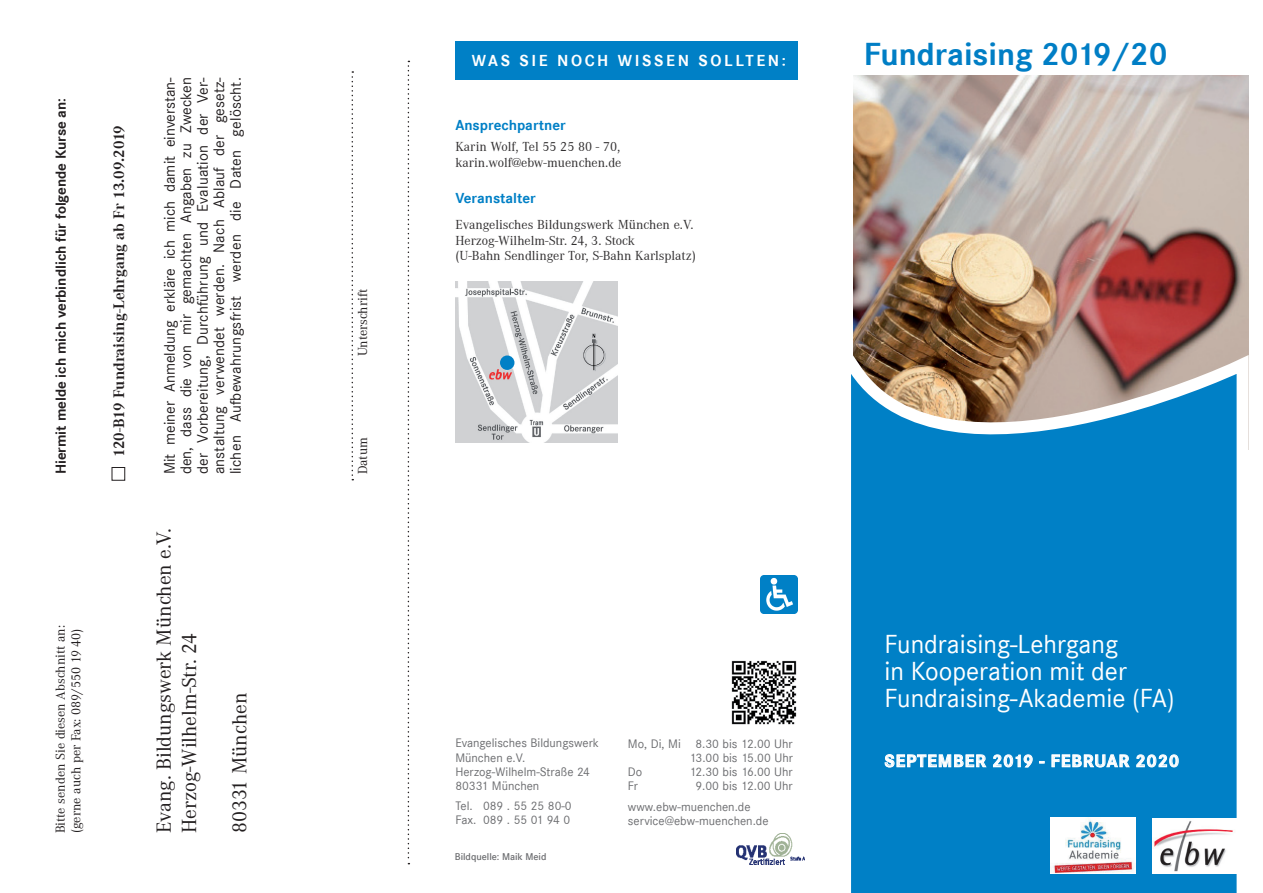
<style>
.page{position:relative;width:1263px;height:893px;background:#fff}
.page>*{position:absolute;margin:0;border:0;box-sizing:border-box;transform-origin:0 0}
.t1{font:700 33px "Corporate S";color:#007ec5}
.t2{font:27px/27px "Corporate S";color:#fff}
.t3{font:21px/25.2px "Corporate A";color:#231f20}
.t4{font:700 18px "Corporate S";letter-spacing:.05em;color:#fff}
.t5{font:700 16.5px "Corporate S";letter-spacing:.16em;color:#fff}
.t6{font:15.75px/16.5px "Corporate S";letter-spacing:.015em;color:#231f20;text-align:justify}
.t7{font:700 15.75px "Corporate A";color:#231f20}
.t8{font:700 15px "Corporate S";color:#231f20}
.t9{font:700 15px "Corporate S";color:#0080c6}
.t10{font:13.5px/15.8px "Corporate A";color:#312f30}
.t11{font:13.5px/15.8px "Corporate A";color:#231f20}
.t12{font:12.75px/14.2px "Corporate S";color:#6c6d70}
.t13{font:600 10.2px "Corporate S";color:#6c6d70}
</style>
<div class="page">
<img style="left:853px;top:75px;width:395px;height:240px">
<svg style="left:851px;top:315px;width:398px;height:578px;background:#2685b9"></svg>
<img style="left:731px;top:660px;width:66px;height:65px">
<svg style="left:884px;top:754px;width:102px;height:14px"></svg>
<svg style="left:993px;top:754px;width:40px;height:14px"></svg>
<svg style="left:1051px;top:754px;width:79px;height:14px"></svg>
<svg style="left:1136px;top:754px;width:43px;height:14px"></svg>
<div style="left:455px;top:41px;width:343px;height:39px;background:#0080c6"></div>
<img style="left:1152px;top:818px;width:84px;height:55px">
<svg style="left:408px;top:61px;width:1px;height:803px"></svg>
<svg style="left:352px;top:71px;width:1px;height:409px"></svg>
<div style="left:112px;top:467px;width:13px;height:14px;border:1px solid #231f20"></div>
<img style="left:1051px;top:818px;width:84px;height:55px">
<img style="left:455px;top:281px;width:163px;height:161px">
<div style="left:500px;top:355px;width:14px;height:15px;background:#0080c6;border-radius:50%"></div>
<img style="left:760px;top:576px;width:37px;height:37px">
<img style="left:736px;top:833px;width:68px;height:31px">
<p class="t8" style="left:52px;top:474px;width:378px;rotate:-90deg">H IERMIT MELDE ICH MICH VERBINDLICH FÜR FOLGENDE KURSE AN:</p>
<p class="t11" style="left:53px;top:833px;width:209px;rotate:-90deg">Bitte senden Sie diesen Abschnitt an: (gerne auch per Fax: 089/550 19 40)</p>
<p class="t7" style="left:110px;top:457px;width:333px;rotate:-90deg">120-B19 Fundraising-Lehrgang ab Fr 13.09.2019</p>
<p class="t6" style="left:161px;top:474px;width:399px;rotate:-90deg">Mit meiner Anmeldung erkläre ich mich damit einverstan&shy;den, dass die von mir gemachten Angaben zu Zwecken der Vorbereitung, Durchführung und Evaluation der Ver&shy;anstaltung verwendet werden. Nach Ablauf der gesetz&shy;lichen Aufbewahrungsfrist werden die Daten gelöscht.</p>
<h3 class="t3" style="left:152px;top:833px;width:307px;rotate:-90deg">Evang. Bildungswerk München e.V.<br>Herzog-Wilhelm-Str. 24</h3>
<h3 class="t3" style="left:228px;top:833px;width:142px;rotate:-90deg">80331 München</h3>
<p class="t11" style="left:355px;top:356px;width:69px;rotate:-90deg">Unterschrift</p>
<p class="t11" style="left:355px;top:474px;width:39px;rotate:-90deg">Datum</p>
<p class="t5" style="left:472px;top:51px;width:28px">WAS</p>
<p class="t5" style="left:519px;top:51px;width:268px">SIE NOCH WISS EN SOLLTEN:</p>
<p class="t9" style="left:455px;top:117px;width:112px">ANSPRECHPARTNER</p>
<p class="t10" style="left:455px;top:139px;width:168px">Karin Wolf, Tel 55 25 80 - 70, karin.wolf@ebw-muenchen.de</p>
<p class="t9" style="left:455px;top:190px;width:82px">VERANSTALTER</p>
<p class="t10" style="left:455px;top:217px;width:242px">Evangelisches Bildungswerk München e.V.<br>Herzog-Wilhelm-Str. 24, 3. Stock<br>(U-Bahn Sendlinger Tor, S-Bahn Karlsplatz)</p>
<h1 class="t1" style="left:864px;top:35px;width:305px">FUNDRAISING 2019/20</h1>
<p class="t12" style="left:455px;top:736px;width:145px">Evangelisches Bildungswerk<br>München e.V.<br>Herzog-Wilhelm-Straße 24<br>80331 München</p>
<p class="t12" style="left:455px;top:799px;width:118px">Tel. 089 . 55 25 80-0<br>Fax. 089 . 55 01 94 0</p>
<p class="t13" style="left:455px;top:851px;width:93px">Bildquelle: Maik Meid</p>
<p class="t12" style="left:628px;top:736px;width:166px">Mo, Di, Mi 8.30 bis 12.00 Uhr</p>
<p class="t12" style="left:689px;top:750px;width:105px">13.00 bis 15.00 Uhr</p>
<p class="t12" style="left:628px;top:765px;width:16px">Do</p>
<p class="t12" style="left:689px;top:765px;width:105px">12.30 bis 16.00 Uhr</p>
<p class="t12" style="left:628px;top:779px;width:12px">Fr</p>
<p class="t12" style="left:628px;top:776px;width:166px;line-height:20.2px;text-indent:67px">9.00 bis 12.00 Uhr www.ebw-muenchen.de</p>
<p class="t12" style="left:628px;top:813px;width:142px">service@ebw-muenchen.de</p>
<h2 class="t2" style="left:884px;top:631px;width:292px">Fundraising-Lehrgang<br>in Kooperation mit der<br>Fundraising-Akademie (FA)</h2>
<p class="t4" style="left:884px;top:750px;width:296px">SEPTEMBER 2019 - FEBRUAR 2020</p>
</div>
